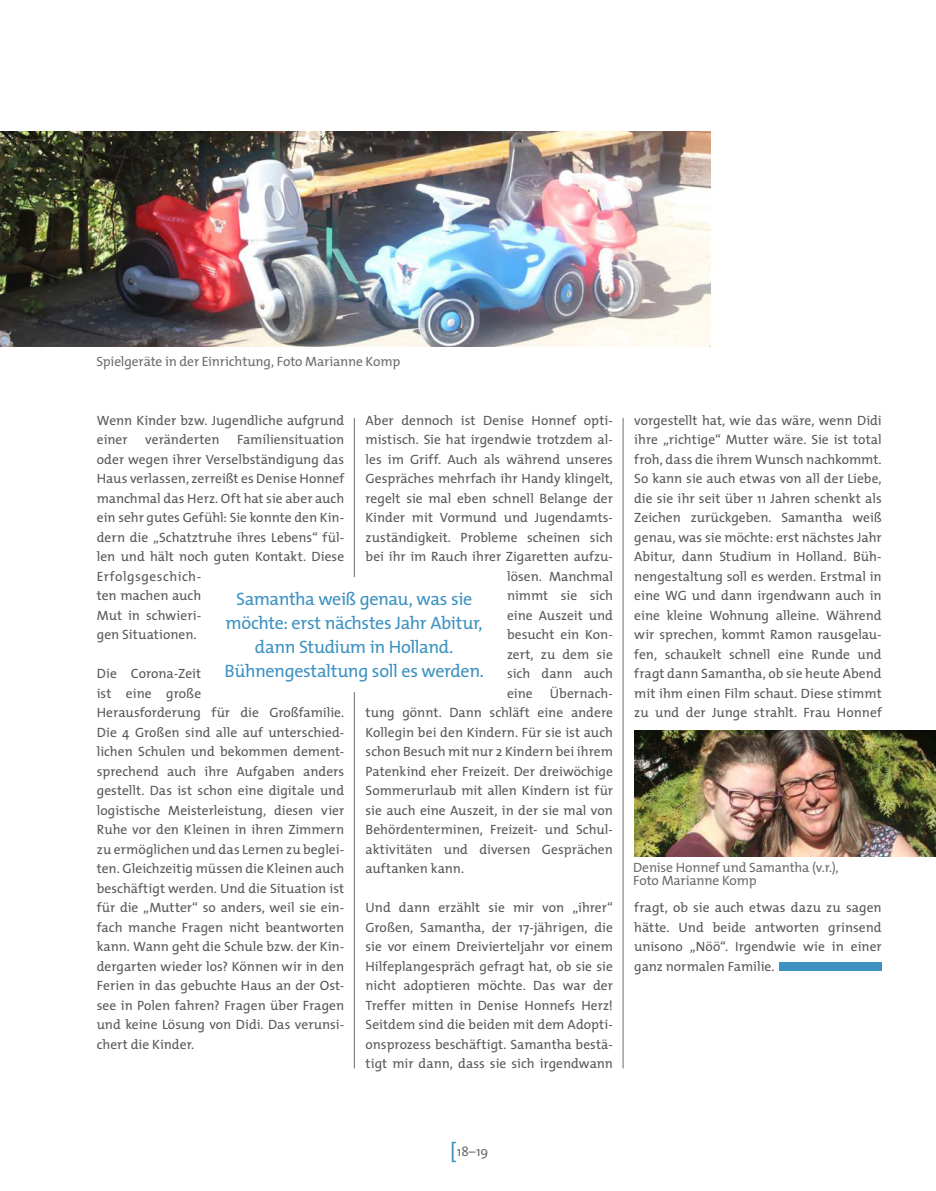
<style>
.page{position:relative;width:936px;height:1191px;background:#fff}
.page>*{position:absolute;margin:0;border:0;box-sizing:border-box;transform-origin:0 0}
.Interview_Fragen{font:18px/24px "The Mix";letter-spacing:-.02em;color:#3d92c1;text-align:center}
.Interview_Fragen-2{font:13.5px/19.5px "The Mix";color:#57585a;text-align:justify}
.Interview_Fragen-3{font:13.5px/13.5px "The Mix";letter-spacing:-.01em;color:#6c6d70}
.s1{font-size:21px;color:#3d92c1}
</style>
<div class="page">
<hr style="left:622px;top:418px;width:1px;height:650px;background:#6c6d70">
<hr style="left:354px;top:418px;width:1px;height:650px;background:#6c6d70">
<div style="left:201px;top:577px;width:306px;height:115px;background:#fff"></div>
<div style="left:779px;top:962px;width:102px;height:8px;background:#3d92c1"></div>
<img style="left:0;top:132px;width:710px;height:214px">
<img style="left:634px;top:730px;width:301px;height:127px">
<p class="Interview_Fragen-3" style="left:96px;top:354px;width:305px">Spielgeräte in der Einrichtung, Foto Marianne Komp</p>
<p class="Interview_Fragen-2" style="left:97px;top:410px;width:249px">Wenn Kinder bzw. Jugendliche aufgrund einer</p>
<p class="Interview_Fragen-2" style="left:365px;top:410px;width:249px">Aber dennoch ist Denise Honnef opti-</p>
<p class="Interview_Fragen-2" style="left:365px;top:429px;width:249px">mistisch. Sie hat irgendwie trotzdem al-</p>
<p class="Interview_Fragen-2" style="left:365px;top:449px;width:249px">les im Griff. Auch als während unseres</p>
<p class="Interview_Fragen-2" style="left:365px;top:468px;width:249px">Gespräches mehrfach ihr Handy klingelt,</p>
<p class="Interview_Fragen-2" style="left:365px;top:488px;width:249px">regelt sie mal eben schnell Belange der</p>
<p class="Interview_Fragen-2" style="left:365px;top:507px;width:249px">Kinder mit Vormund und Jugendamts-</p>
<p class="Interview_Fragen-2" style="left:365px;top:527px;width:249px">zuständigkeit. Probleme scheinen sich</p>
<p class="Interview_Fragen-2" style="left:365px;top:546px;width:249px">bei ihr im Rauch ihrer Zigaretten aufzu-</p>
<p class="Interview_Fragen-2" style="left:507px;top:566px;width:107px">lösen. Manchmal</p>
<p class="Interview_Fragen-2" style="left:507px;top:585px;width:107px">nimmt sie sich</p>
<p class="Interview_Fragen-2" style="left:507px;top:605px;width:107px">eine Auszeit und</p>
<p class="Interview_Fragen-2" style="left:507px;top:624px;width:107px">besucht ein Kon-</p>
<p class="Interview_Fragen-2" style="left:507px;top:644px;width:107px">zert, zu dem sie</p>
<p class="Interview_Fragen-2" style="left:507px;top:663px;width:107px">sich dann auch</p>
<p class="Interview_Fragen-2" style="left:507px;top:683px;width:27px">eine</p>
<p class="Interview_Fragen-2" style="left:97px;top:429px;width:249px;text-align:left;text-indent:140px">Familiensituation oder wegen ihrer Verselbständigung das<br>Haus verlassen, zerreißt es Denise Honnef manchmal das Herz. Oft hat sie aber auch ein sehr gutes Gefühl: Sie konnte den Kin&shy;dern die „Schatztruhe ihres Lebens“ fül&shy;len und hält noch guten Kontakt. Diese<br>Erfolgsgeschich-<br>ten machen auch<br>Mut in schwieri-<br>gen Situationen.</p>
<p class="Interview_Fragen-2" style="left:97px;top:663px;width:249px;text-align:left">Die Corona-Zeit<br>ist eine große<br>Herausforderung für die Großfamilie.<br>Die 4 Großen sind alle auf unterschied&shy;lichen Schulen und bekommen dement&shy;sprechend auch ihre Aufgaben anders gestellt. Das ist schon eine digitale und logistische Meisterleistung, diesen vier Ruhe vor den Kleinen in ihren Zimmern zu ermöglichen und das Lernen zu beglei&shy;ten. Gleichzeitig müssen die Kleinen auch beschäftigt werden. Und die Situation ist für die „Mutter“ so anders, weil sie ein&shy;fach manche Fragen nicht beantworten kann. Wann geht die Schule bzw. der Kin&shy;dergarten wieder los? Können wir in den Ferien in das gebuchte Haus an der Ost&shy;see in Polen fahren? Fragen über Fragen und keine Lösung von Didi. Das verunsi&shy;chert die Kinder.</p>
<p class="Interview_Fragen-2" style="left:145px;top:429px;width:76px">veränderten</p>
<p class="Interview_Fragen" style="left:224px;top:587px;width:261px">Samantha weiß genau, was sie möchte: erst nächstes Jahr Abitur, dann Studium in Holland.<br>Bühnengestaltung soll es werden.</p>
<p class="Interview_Fragen-2" style="left:365px;top:683px;width:249px;text-indent:184px">Übernach&shy;tung gönnt. Dann schläft eine andere Kollegin bei den Kindern. Für sie ist auch schon Besuch mit nur 2 Kindern bei ihrem Patenkind eher Freizeit. Der dreiwöchige Sommerurlaub mit allen Kindern ist für sie auch eine Auszeit, in der sie mal von Behördenterminen, Freizeit- und Schul&shy;aktivitäten und diversen Gesprächen auftanken kann.</p>
<p class="Interview_Fragen-2" style="left:365px;top:897px;width:249px">Und dann erzählt sie mir von „ihrer“ Großen, Samantha, der 17-jährigen, die sie vor einem Dreivierteljahr vor einem Hilfeplangespräch gefragt hat, ob sie sie nicht adoptieren möchte. Das war der Treffer mitten in Denise Honnefs Herz!<br>Seitdem sind die beiden mit dem Adopti&shy;onsprozess beschäftigt. Samantha bestä&shy;tigt mir dann, dass sie sich irgendwann</p>
<p class="Interview_Fragen-2" style="left:634px;top:410px;width:249px">vorgestellt hat, wie das wäre, wenn Didi ihre „richtige“ Mutter wäre. Sie ist total froh, dass die ihrem Wunsch nachkommt.<br>So kann sie auch etwas von all der Liebe, die sie ihr seit über 11 Jahren schenkt als Zeichen zurückgeben. Samantha weiß genau, was sie möchte: erst nächstes Jahr Abitur, dann Studium in Holland. Büh&shy;nengestaltung soll es werden. Erstmal in eine WG und dann irgendwann auch in eine kleine Wohnung alleine. Während wir sprechen, kommt Ramon rausgelau&shy;fen, schaukelt schnell eine Runde und fragt dann Samantha, ob sie heute Abend mit ihm einen Film schaut. Diese stimmt zu und der Junge strahlt. Frau Honnef</p>
<p class="Interview_Fragen-3" style="left:633px;top:860px;width:207px">Denise Honnef und Samantha (v.r.),<br>Foto Marianne Komp</p>
<p class="Interview_Fragen-2" style="left:634px;top:897px;width:249px">fragt, ob sie auch etwas dazu zu sagen hätte. Und beide antworten grinsend unisono „Nöö“. Irgendwie wie in einer ganz normalen Familie.</p>
<p class="Interview_Fragen-3" style="left:450px;top:1144px;width:40px"><span class="s1">[</span>18–19</p>
</div>
